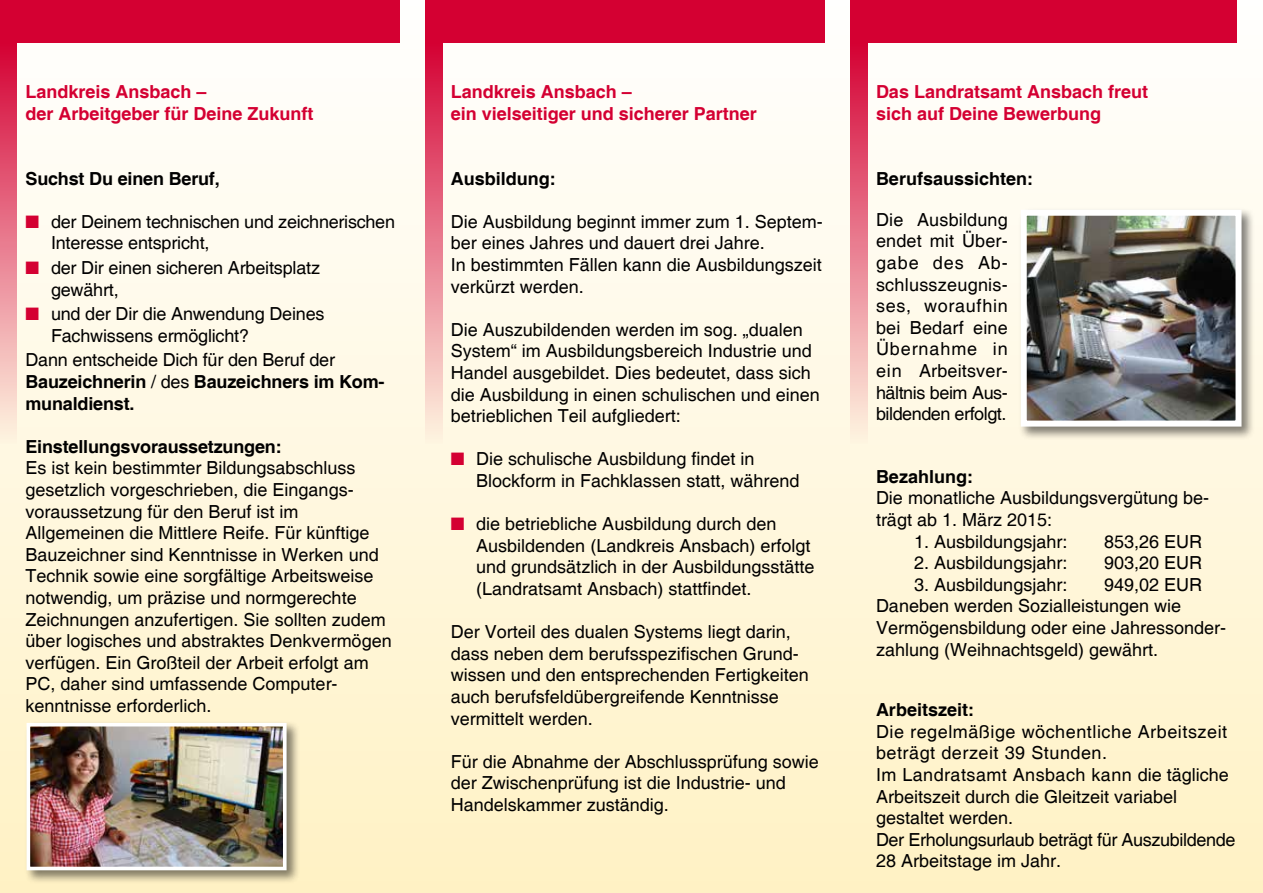
<style>
.page{position:relative;width:1263px;height:893px;background:#fff}
.page>*{position:absolute;margin:0;border:0;box-sizing:border-box;transform-origin:0 0}
.t1{font:18px/21.6px "Helvetica";color:#000}
.t2{font:700 18px/21.6px "Helvetica";letter-spacing:-.01em;color:#000}
.t3{font:700 18px/21.6px "Helvetica";color:#d40032}
.s1{color:#d40032}
.s2{font-weight:400}
</style>
<div class="page">
<div style="left:0;top:0;width:1263px;height:893px;background:linear-gradient(to bottom,#fffefe,#fff2c5)"></div>
<div style="left:850px;top:0;width:387px;height:43px;background:#d40032"></div>
<div style="left:425px;top:0;width:400px;height:43px;background:#d40032"></div>
<div style="left:0;top:0;width:400px;height:43px;background:#d40032"></div>
<div style="left:850px;top:40px;width:17px;height:404px;background:linear-gradient(to bottom,#d30035,#fef6e4)"></div>
<div style="left:425px;top:40px;width:17px;height:404px;background:linear-gradient(to bottom,#d30035,#fef6e4)"></div>
<div style="left:0;top:40px;width:17px;height:404px;background:linear-gradient(to bottom,#d30035,#fef6e4)"></div>
<div style="left:1018px;top:207px;width:237px;height:234px;background:#000;opacity:.5"></div>
<img style="left:1028px;top:217px;width:206px;height:203px">
<div style="left:1021px;top:210px;width:220px;height:217px;border:6px solid #fff"></div>
<div style="left:24px;top:721px;width:277px;height:163px;background:#000;opacity:.5"></div>
<img style="left:32px;top:728px;width:250px;height:137px">
<div style="left:27px;top:723px;width:260px;height:147px;border:4px solid #fff"></div>
<p class="t3" style="left:26px;top:82px;width:290px">Landkreis Ansbach –<br>der Arbeitgeber für Deine Zukunft</p>
<p class="t2" style="left:26px;top:168px;width:196px">Suchst Du einen Beruf,</p>
<p class="t1" style="left:51px;top:211px;width:346px;text-indent:-25px"><span class="s1">■</span> der Deinem technischen und zeichnerischen<br>Interesse entspricht,</p>
<p class="t1" style="left:51px;top:257px;width:270px;text-indent:-26px"><span class="s1">■</span> der Dir einen sicheren Arbeitsplatz gewährt,</p>
<p class="t1" style="left:51px;top:304px;width:275px;text-indent:-26px"><span class="s1">■</span> und der Dir die Anwendung Deines<br>Fachwissens ermöglicht?</p>
<p class="t2" style="left:25px;top:350px;width:361px"><span class="s2">Dann entscheide Dich für den Beruf der<br></span>Bauzeichnerin <span class="s2">/ des</span> Bauzeichners im Kom&shy;munaldienst.</p>
<p class="t2" style="left:25px;top:437px;width:258px">Einstellungsvoraussetzungen:</p>
<p class="t1" style="left:25px;top:458px;width:368px">Es ist kein bestimmter Bildungsabschluss gesetzlich vorgeschrieben, die Eingangs&shy;voraussetzung für den Beruf ist im Allgemeinen die Mittlere Reife. Für künftige Bauzeichner sind Kenntnisse in Werken und Technik sowie eine sorgfältige Arbeitsweise notwendig, um präzise und normgerechte Zeichnungen anzufertigen. Sie sollten zudem über logisches und abstraktes Denkvermögen verfügen. Ein Großteil der Arbeit erfolgt am PC, daher sind umfassende Computer&shy;kenntnisse erforderlich.</p>
<p class="t3" style="left:451px;top:82px;width:308px">Landkreis Ansbach –<br>ein vielseitiger und sicherer Partner</p>
<p class="t2" style="left:451px;top:168px;width:106px">Ausbildung:</p>
<p class="t1" style="left:451px;top:211px;width:374px">Die Ausbildung beginnt immer zum 1. Septem&shy;ber eines Jahres und dauert drei Jahre.<br>In bestimmten Fällen kann die Ausbildungszeit verkürzt werden.</p>
<p class="t1" style="left:451px;top:319px;width:371px">Die Auszubildenden werden im sog. „dualen System“ im Ausbildungsbereich Industrie und Handel ausgebildet. Dies bedeutet, dass sich die Ausbildung in einen schulischen und einen betrieblichen Teil aufgliedert:</p>
<p class="t1" style="left:476px;top:449px;width:325px;text-indent:-26px"><span class="s1">■</span> Die schulische Ausbildung findet in<br>Blockform in Fachklassen statt, während</p>
<p class="t1" style="left:476px;top:514px;width:340px;text-indent:-26px"><span class="s1">■</span> die betriebliche Ausbildung durch den Ausbildenden (Landkreis Ansbach) erfolgt und grundsätzlich in der Ausbildungsstätte (Landratsamt Ansbach) stattfindet.</p>
<p class="t1" style="left:451px;top:622px;width:360px">Der Vorteil des dualen Systems liegt darin, dass neben dem berufsspezifischen Grund&shy;wissen und den entsprechenden Fertigkeiten auch berufsfeldübergreifende Kenntnisse vermittelt werden.</p>
<p class="t1" style="left:451px;top:751px;width:370px">Für die Abnahme der Abschlussprüfung sowie der Zwischenprüfung ist die Industrie- und<br>Handelskammer zuständig.</p>
<p class="t3" style="left:876px;top:82px;width:274px">Das Landratsamt Ansbach freut sich auf Deine Bewerbung</p>
<p class="t2" style="left:876px;top:168px;width:159px">Berufsaussichten:</p>
<p class="t1" style="left:876px;top:209px;width:133px;text-align:justify">Die Ausbildung endet mit Über&shy;gabe des Ab&shy;schlusszeugnis&shy;ses, woraufhin bei Bedarf eine Übernahme in ein Arbeitsver&shy;hältnis beim Aus&shy;bildenden erfolgt.</p>
<p class="t2" style="left:876px;top:467px;width:99px">Bezahlung:</p>
<p class="t1" style="left:876px;top:488px;width:335px">Die monatliche Ausbildungsvergütung be&shy;trägt ab 1. März 2015:</p>
<p class="t1" style="left:914px;top:531px;width:155px">1. Ausbildungsjahr:</p>
<p class="t1" style="left:1104px;top:531px;width:100px">853,26 EUR</p>
<p class="t1" style="left:914px;top:553px;width:155px">2. Ausbildungsjahr:</p>
<p class="t1" style="left:1104px;top:553px;width:100px">903,20 EUR</p>
<p class="t1" style="left:914px;top:574px;width:155px">3. Ausbildungsjahr:</p>
<p class="t1" style="left:876px;top:574px;width:352px;text-indent:228px">949,02 EUR<br>Daneben werden Sozialleistungen wie<br>Vermögensbildung oder eine Jahressonder&shy;zahlung (Weihnachtsgeld) gewährt.</p>
<p class="t2" style="left:876px;top:700px;width:100px">Arbeitszeit:</p>
<p class="t1" style="left:876px;top:721px;width:361px">Die regelmäßige wöchentliche Arbeitszeit beträgt derzeit 39 Stunden.<br>Im Landratsamt Ansbach kann die tägliche Arbeitszeit durch die Gleitzeit variabel gestaltet werden.<br>Der Erholungsurlaub beträgt für Auszubildende 28 Arbeitstage im Jahr.</p>
</div>
